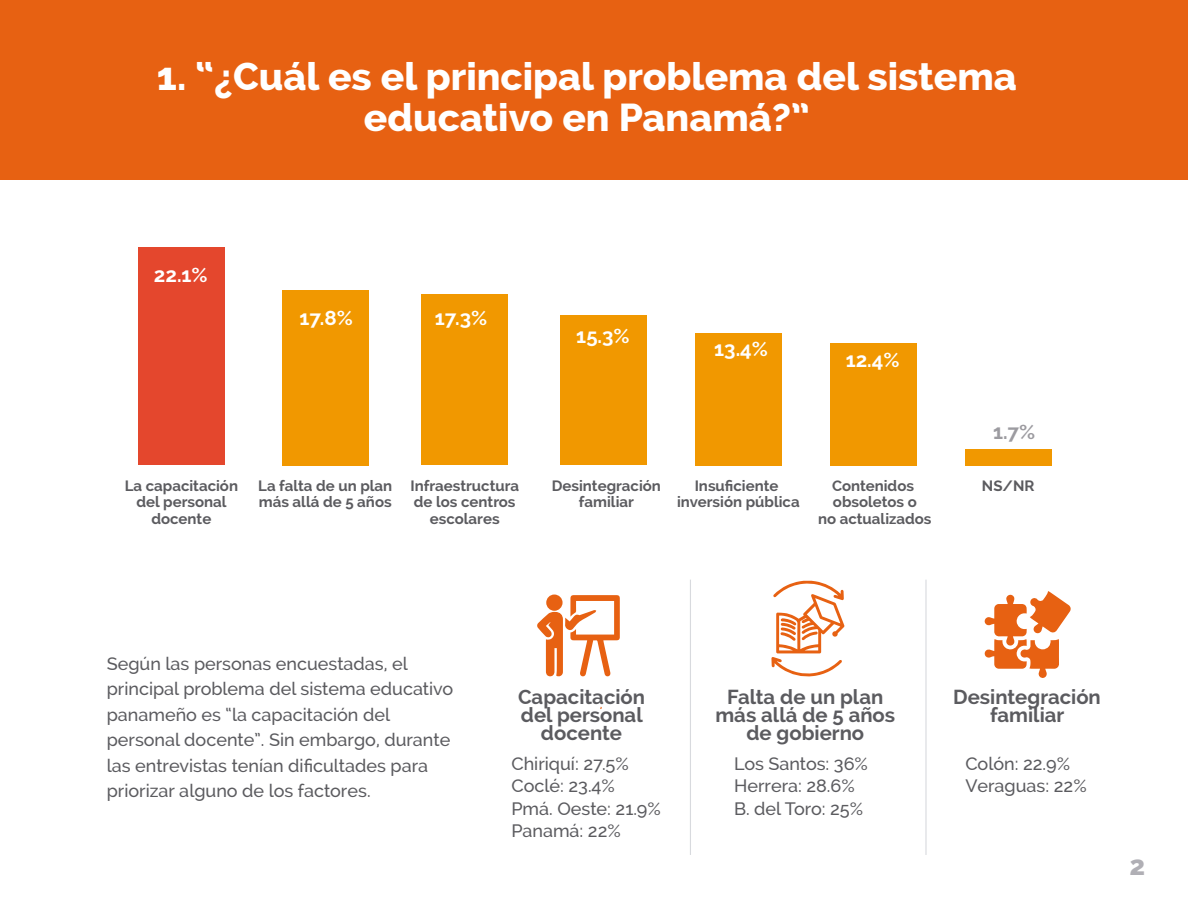
<style>
.page{position:relative;width:1188px;height:918px;background:#fff}
.page>*{position:absolute;margin:0;border:0;box-sizing:border-box;transform-origin:0 0}
.t1{font:800 39px/41.1px "Raleway";color:#fff;text-align:center}
.t2{font:800 27px "Raleway";color:#b0afb5}
.t3{font:700 20.4px "Raleway";color:#fff}
.t4{font:700 20.4px "Raleway";color:#9c9ba0}
.t5{font:700 20.25px/18.3px "Raleway";color:#5b5b5f;text-align:center}
.t6{font:500 18px/22.5px "Raleway";color:#5b5b5f}
.t7{font:700 15px/16.2px "Raleway";color:#5b5b5f;text-align:center}
</style>
<div class="page">
<div style="left:0;top:0;width:1188px;height:180px;background:#e76112"></div>
<div style="left:138px;top:248px;width:87px;height:217px;background:#e4472d"></div>
<div style="left:282px;top:290px;width:87px;height:175px;background:#f19800"></div>
<div style="left:421px;top:295px;width:87px;height:170px;background:#f19800"></div>
<div style="left:560px;top:315px;width:87px;height:150px;background:#f19800"></div>
<div style="left:695px;top:333px;width:87px;height:132px;background:#f19800"></div>
<div style="left:830px;top:343px;width:87px;height:122px;background:#f19800"></div>
<div style="left:966px;top:449px;width:86px;height:16px;background:#f19800"></div>
<svg style="left:771px;top:580px;width:74px;height:97px"></svg>
<svg style="left:984px;top:591px;width:87px;height:87px"></svg>
<hr style="left:690px;top:580px;width:1px;height:275px;background:#d8dade">
<hr style="left:925px;top:580px;width:2px;height:275px;background:#d8dade">
<svg style="left:537px;top:595px;width:83px;height:82px"></svg>
<div style="left:546px;top:595px;width:17px;height:16px;background:#e76112;border-radius:50%"></div>
<h1 class="t1" style="left:157px;top:56px;width:861px">1. “¿Cuál es el principal problema del sistema educativo en Panamá?”</h1>
<p class="t3" style="left:154px;top:263px;width:55px">22.1%</p>
<p class="t3" style="left:300px;top:306px;width:55px">17.8%</p>
<p class="t3" style="left:435px;top:306px;width:54px">17.3%</p>
<p class="t3" style="left:576px;top:324px;width:55px">15.3%</p>
<p class="t3" style="left:714px;top:338px;width:55px">13.4%</p>
<p class="t3" style="left:846px;top:348px;width:55px">12.4%</p>
<p class="t4" style="left:993px;top:420px;width:43px">1.7%</p>
<p class="t7" style="left:125px;top:478px;width:115px">La capacitación del personal docente</p>
<p class="t7" style="left:258px;top:478px;width:136px;text-align:left">La falta de un plan más allá de 5 años</p>
<p class="t7" style="left:410px;top:478px;width:110px">Infraestructura de los centros escolares</p>
<p class="t7" style="left:552px;top:478px;width:111px">Desintegración familiar</p>
<p class="t7" style="left:677px;top:478px;width:124px">Insuficiente inversión pública</p>
<p class="t7" style="left:818px;top:478px;width:115px">Contenidos obsoletos o<br>no actualizados</p>
<p class="t7" style="left:982px;top:478px;width:54px">NS/NR</p>
<p class="t6" style="left:107px;top:651px;width:348px;line-height:25.5px">Según las personas encuestadas, el principal problema del sistema educativo panameño es “la capacitación del personal docente”. Sin embargo, durante las entrevistas tenían dificultades para priorizar alguno de los factores.</p>
<p class="t5" style="left:518px;top:687px;width:129px">Capacitación del personal docente</p>
<p class="t6" style="left:511px;top:752px;width:151px">Chiriquí: 27.5%<br>Coclé: 23.4%<br>Pmá. Oeste: 21.9%<br>Panamá: 22%</p>
<p class="t5" style="left:715px;top:687px;width:181px">Falta de un plan más allá de 5 años de gobierno</p>
<p class="t6" style="left:734px;top:752px;width:135px">Los Santos: 36%<br>Herrera: 28.6%<br>B. del Toro: 25%</p>
<p class="t5" style="left:953px;top:687px;width:149px">Desintegración familiar</p>
<p class="t6" style="left:965px;top:752px;width:123px">Colón: 22.9%<br>Veraguas: 22%</p>
<h2 class="t2" style="left:1129px;top:850px;width:17px">2</h2>
</div>
